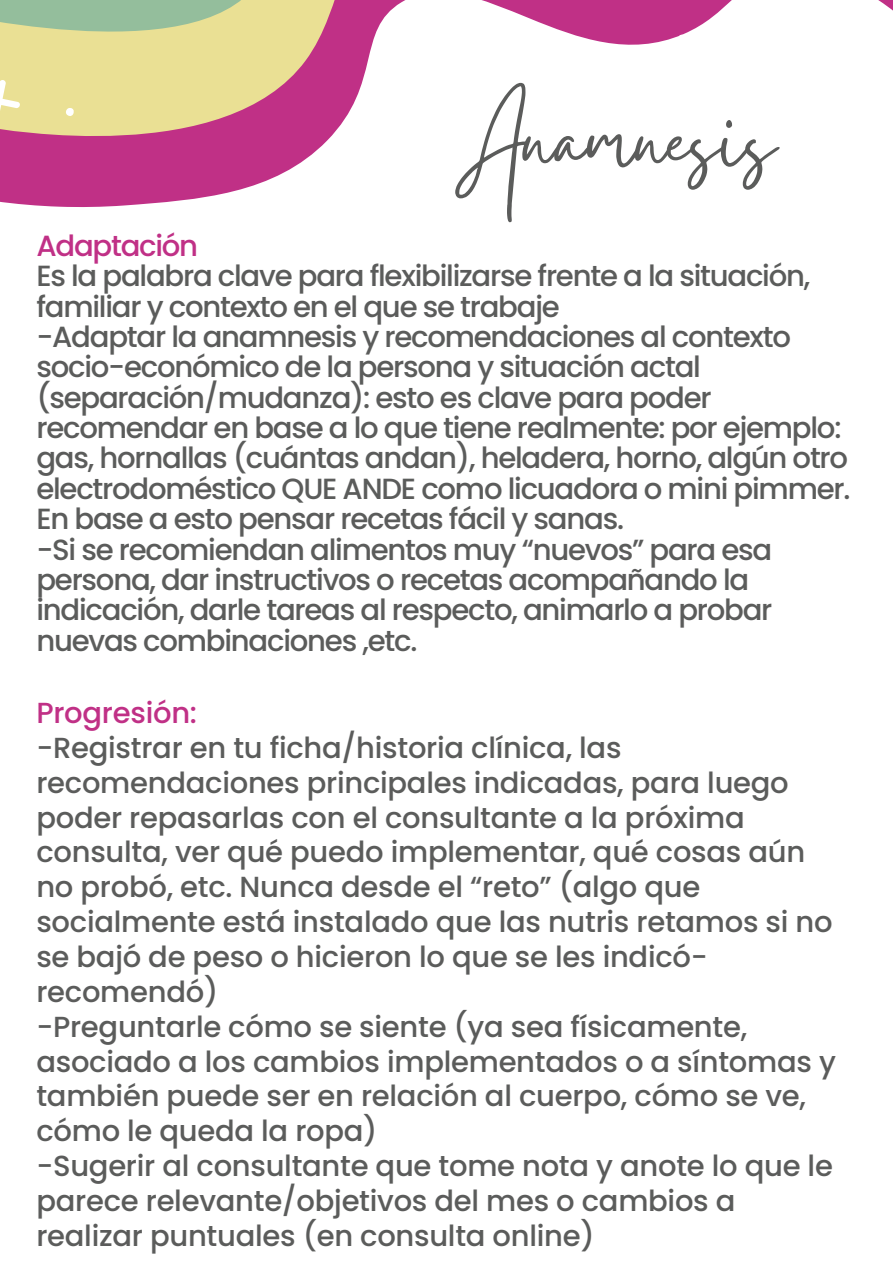
<style>
.page{position:relative;width:893px;height:1264px;background:#fff}
.page>*{position:absolute;margin:0;border:0;box-sizing:border-box;transform-origin:0 0}
.t1{font:106.35px "Gistesy";color:#5b5c5b}
.t2{font:500 29.1px/30.3px "Poppins";letter-spacing:-.04em;color:#5b5c5b}
.t3{font:500 29.1px "Poppins";letter-spacing:-.04em;color:#c03086}
.t4{font:500 28.95px/34.8px "Poppins";letter-spacing:-.01em;color:#5b5c5b}
.t5{font:500 28.95px "Poppins";letter-spacing:-.01em;color:#c03086}
</style>
<div class="page">
<svg style="left:0;top:0;width:892px;height:207px"></svg>
<h1 class="t1" style="left:456px;top:67px;width:321px">Anamnesis</h1>
<p class="t3" style="left:36px;top:225px;width:163px">Adaptación</p>
<p class="t2" style="left:36px;top:261px;width:815px">Es la palabra clave para flexibilizarse frente a la situación, familiar y contexto en el que se trabaje<br>-Adaptar la anamnesis y recomendaciones al contexto socio-económico de la persona y situación actal (separación/mudanza): esto es clave para poder recomendar en base a lo que tiene realmente: por ejemplo: gas, hornallas (cuántas andan), heladera, horno, algún otro electrodoméstico QUE ANDE como licuadora o mini pimmer.<br>En base a esto pensar recetas fácil y sanas.<br>-Si se recomiendan alimentos muy “nuevos” para esa persona, dar instructivos o recetas acompañando la indicación, darle tareas al respecto, animarlo a probar nuevas combinaciones ,etc.</p>
<p class="t5" style="left:36px;top:692px;width:162px">Progresión:</p>
<p class="t4" style="left:36px;top:730px;width:801px">-Registrar en tu ficha/historia clínica, las recomendaciones principales indicadas, para luego poder repasarlas con el consultante a la próxima consulta, ver qué puedo implementar, qué cosas aún no probó, etc. Nunca desde el “reto” (algo que socialmente está instalado que las nutris retamos si no se bajó de peso o hicieron lo que se les indicó&shy;recomendó)<br>-Preguntarle cómo se siente (ya sea físicamente, asociado a los cambios implementados o a síntomas y también puede ser en relación al cuerpo, cómo se ve, cómo le queda la ropa)<br>-Sugerir al consultante que tome nota y anote lo que le parece relevante/objetivos del mes o cambios a realizar puntuales (en consulta online)</p>
</div>
